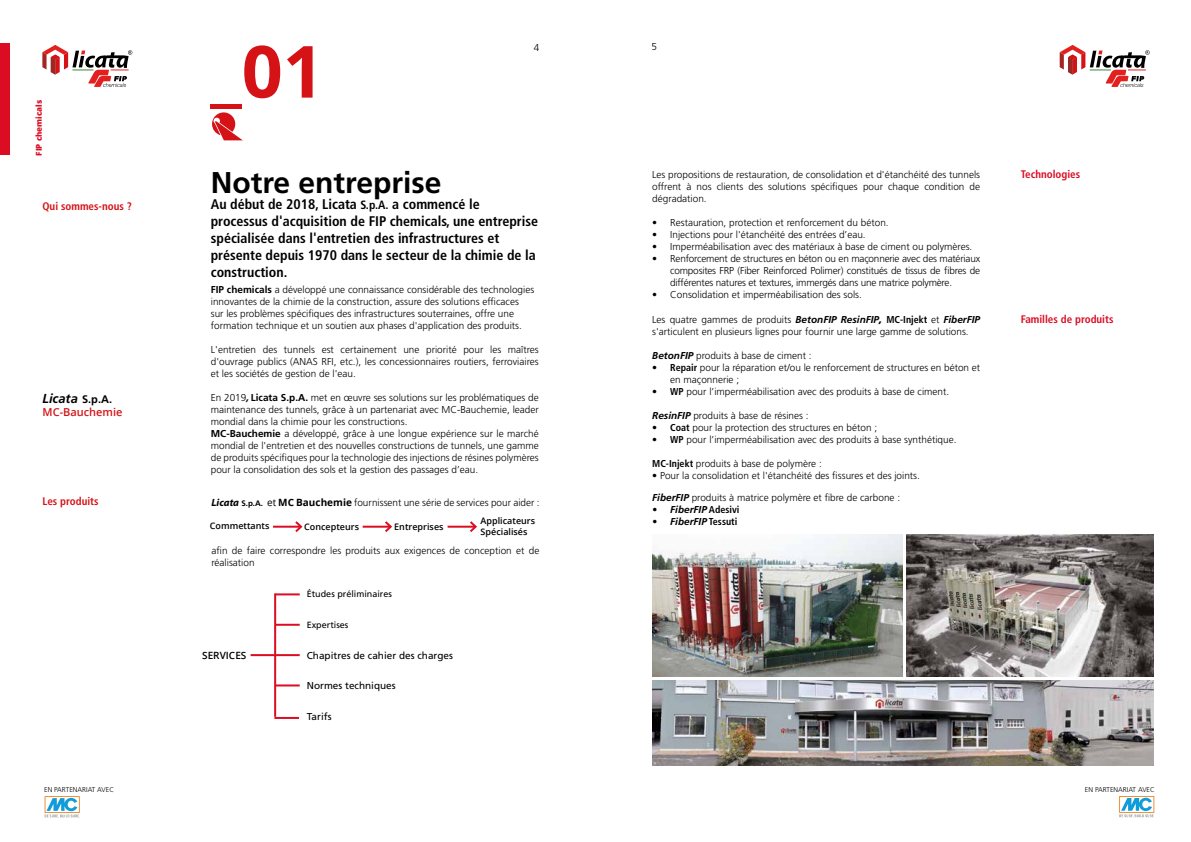
<style>
.page{position:relative;width:1191px;height:842px;background:#fff}
.page>*{position:absolute;margin:0;border:0;box-sizing:border-box;transform-origin:0 0}
.t1{font:700 72px "Open Sans";color:#d51317}
.t2{font:700 30px "Frutiger LT Std";color:#000}
.t3{font:700 condensed 14px/16.8px "Frutiger LT Std";color:#000}
.t4{font:italic 700 13px "Frutiger LT Std";color:#000}
.t5{font:700 condensed 11px "Frutiger LT Std";color:#dc0c23}
.t6{font:700 condensed 11px "Frutiger LT Std";color:#d51317}
.t7{font:600 11px "Open Sans";color:#d51317}
.t8{font:300 10px/12px "Frutiger LT Std";color:#000}
.t9{font:10px "Frutiger LT Std";color:#000}
.t10{font:italic 700 10px "Frutiger LT Std";color:#000}
.t11{font:600 10px "Open Sans";color:#000}
.t12{font:600 9px/10.8px "Open Sans";color:#000}
.t13{font:9px "Frutiger LT Std";color:#000}
.t14{font:800 8px "Open Sans";color:#dc0c23}
.t15{font:300 7px "Frutiger LT Std";color:#000}
.s1{font-style:normal;font-size:11px}
.s2{font-weight:600}
.s3{font-size:12px}
.s4{font-weight:700}
.s5{font-family:"Myriad Pro";font-weight:700;font-style:italic}
.s6{font-family:"Myriad Pro";font-weight:700;font-style:italic;font-size:10.5px}
.s7{font-weight:700;font-size:8px}
.s8{font-family:"Open Sans";font-weight:400}
.s9{font-family:"Open Sans";font-weight:700}
.s10{font-weight:700;font-style:italic}
.s11{font-weight:900;font-style:italic}
.s12{font-weight:700;font-stretch:condensed}
.s13{font-style:normal;font-stretch:condensed}
</style>
<div class="page">
<svg style="left:42px;top:45px;width:90px;height:42px"></svg>
<svg style="left:1059px;top:45px;width:90px;height:42px"></svg>
<div style="left:0;top:43px;width:9px;height:111px;background:#dc0c23"></div>
<hr style="left:273px;top:526px;width:28px;height:2px;background:#dc0c23">
<svg style="left:293px;top:521px;width:10px;height:11px"></svg>
<hr style="left:363px;top:526px;width:28px;height:2px;background:#dc0c23">
<svg style="left:383px;top:521px;width:9px;height:11px"></svg>
<hr style="left:447px;top:526px;width:28px;height:2px;background:#dc0c23">
<svg style="left:468px;top:521px;width:9px;height:11px"></svg>
<hr style="left:251px;top:654px;width:49px;height:2px;background:#dc0c23">
<hr style="left:275px;top:593px;width:25px;height:2px;background:#dc0c23">
<hr style="left:275px;top:624px;width:25px;height:2px;background:#dc0c23">
<hr style="left:275px;top:684px;width:25px;height:2px;background:#dc0c23">
<hr style="left:274px;top:717px;width:25px;height:2px;background:#dc0c23">
<hr style="left:274px;top:593px;width:2px;height:124px;background:#dc0c23">
<svg style="left:212px;top:112px;width:31px;height:29px"></svg>
<img style="left:652px;top:535px;width:250px;height:142px">
<img style="left:906px;top:535px;width:248px;height:142px">
<img style="left:652px;top:680px;width:502px;height:85px">
<svg style="left:45px;top:796px;width:35px;height:21px"></svg>
<svg style="left:1119px;top:796px;width:35px;height:21px"></svg>
<p class="t14" style="left:33px;top:156px;width:57px;rotate:-90deg">FIP chemicals</p>
<p class="t6" style="left:43px;top:199px;width:91px">Qui sommes-nous ?</p>
<h3 class="t4" style="left:43px;top:391px;width:71px">Licata <span class="s1">S.p.A.</span></h3>
<p class="t7" style="left:43px;top:405px;width:81px">MC-Bauchemie</p>
<p class="t6" style="left:43px;top:495px;width:58px">Les produits</p>
<h1 class="t1" style="left:211px;top:21px;width:115px"><span class="s2">_</span>01</h1>
<p class="t8" style="left:534px;top:42px;width:7px">4</p>
<p class="t8" style="left:651px;top:41px;width:7px">5</p>
<h2 class="t2" style="left:211px;top:165px;width:232px">Notre entreprise</h2>
<h3 class="t3" style="left:211px;top:196px;width:329px">Au début de 2018, Licata <span class="s3">S.p.A.</span> a commencé le processus d'acquisition de FIP chemicals, une entreprise spécialisée dans l'entretien des infrastructures et présente depuis 1970 dans le secteur de la chimie de la construction.</h3>
<p class="t8" style="left:211px;top:283px;width:325px"><span class="s4">FIP chemicals</span> a développé une connaissance considérable des technologies innovantes de la chimie de la construction, assure des solutions efficaces<br>sur les problèmes spécifiques des infrastructures souterraines, offre une formation technique et un soutien aux phases d'application des produits.</p>
<p class="t8" style="left:211px;top:343px;width:329px;text-align:justify">L'entretien des tunnels est certainement une priorité pour les maîtres d'ouvrage publics (ANAS RFI, etc.), les concessionnaires routiers, ferroviaires et les sociétés de gestion de l'eau.</p>
<p class="t8" style="left:211px;top:391px;width:329px">En 2019<span class="s5">,</span> <span class="s4">Licata S.p.A.</span> met en œuvre ses solutions sur les problématiques de maintenance des tunnels, grâce à un partenariat avec MC-Bauchemie, leader mondial dans la chimie pour les constructions.<br><span class="s4">MC-Bauchemie</span> a développé, grâce à une longue expérience sur le marché mondial de l'entretien et des nouvelles constructions de tunnels, une gamme de produits spécifiques pour la technologie des injections de résines polymères pour la consolidation des sols et la gestion des passages d’eau.</p>
<p class="t8" style="left:211px;top:496px;width:329px"><span class="s6">Licata</span> <span class="s7">S.p.A.</span> <span class="s8">et</span> <span class="s9">MC Bauchemie</span> fournissent une série de services pour aider :</p>
<p class="t8" style="left:211px;top:544px;width:329px">afin de faire correspondre les produits aux exigences de conception et de réalisation</p>
<p class="t12" style="left:210px;top:520px;width:61px">Commettants</p>
<p class="t12" style="left:304px;top:521px;width:56px">Concepteurs</p>
<p class="t12" style="left:394px;top:521px;width:51px">Entreprises</p>
<p class="t12" style="left:480px;top:515px;width:56px">Applicateurs<br>Spécialisés</p>
<p class="t11" style="left:202px;top:648px;width:46px">SERVICES</p>
<p class="t13" style="left:307px;top:589px;width:87px">Études préliminaires</p>
<p class="t13" style="left:307px;top:619px;width:43px">Expertises</p>
<p class="t9" style="left:307px;top:649px;width:148px">Chapitres de cahier des charges</p>
<p class="t9" style="left:307px;top:680px;width:90px">Normes techniques</p>
<p class="t9" style="left:307px;top:710px;width:26px">Tarifs</p>
<p class="t8" style="left:652px;top:168px;width:329px;text-align:justify">Les propositions de restauration, de consolidation et d'étanchéité des tunnels offrent à nos clients des solutions spécifiques pour chaque condition de dégradation.</p>
<p class="t8" style="left:652px;top:216px;width:238px">• Restauration, protection et renforcement du béton.</p>
<p class="t8" style="left:652px;top:228px;width:215px">• Injections pour l'étanchéité des entrées d’eau.</p>
<p class="t8" style="left:652px;top:240px;width:322px">• Imperméabilisation avec des matériaux à base de ciment ou polymères.</p>
<p class="t8" style="left:670px;top:252px;width:311px;text-align:justify;text-indent:-18px">• Renforcement de structures en béton ou en maçonnerie avec des matériaux composites FRP (Fiber Reinforced Polimer) constitués de tissus de fibres de différentes natures et textures, immergés dans une matrice polymère.</p>
<p class="t8" style="left:652px;top:288px;width:211px">• Consolidation et imperméabilisation des sols.</p>
<p class="t8" style="left:652px;top:313px;width:329px">Les quatre gammes de produits <span class="s10">BetonFIP ResinFIP</span><span class="s11">,</span> <span class="s12">MC-Injekt</span> et <span class="s10">FiberFIP </span>s'articulent en plusieurs lignes pour fournir une large gamme de solutions.</p>
<p class="t8" style="left:652px;top:349px;width:161px"><span class="s10">BetonFIP</span> produits à base de ciment :</p>
<p class="t8" style="left:670px;top:361px;width:311px;text-indent:-18px"><span class="s12">• Repair</span> pour la réparation et/ou le renforcement de structures en béton et en maçonnerie ;</p>
<p class="t8" style="left:652px;top:385px;width:298px"><span class="s12">• WP</span> pour l’imperméabilisation avec des produits à base de ciment.</p>
<p class="t8" style="left:652px;top:409px;width:158px"><span class="s10">ResinFIP</span> produits à base de résines :</p>
<p class="t8" style="left:652px;top:421px;width:226px"><span class="s12">• Coat</span> pour la protection des structures en béton ;</p>
<p class="t8" style="left:652px;top:433px;width:306px"><span class="s12">• WP</span> pour l’imperméabilisation avec des produits à base synthétique.</p>
<p class="t8" style="left:652px;top:457px;width:171px"><span class="s12">MC-Injekt</span> produits à base de polymère :</p>
<p class="t8" style="left:652px;top:464px;width:269px;line-height:22px"><span class="s12">•</span> Pour la consolidation et l'étanchéité des fissures et des joints.<br><span class="s10">FiberFIP</span> produits à matrice polymère et fibre de carbone :</p>
<p class="t10" style="left:652px;top:503px;width:89px">• FiberFIP <span class="s13">Adesivi</span></p>
<p class="t10" style="left:652px;top:515px;width:87px">• FiberFIP <span class="s13">Tessuti</span></p>
<p class="t5" style="left:1020px;top:168px;width:61px">Technologies</p>
<p class="t5" style="left:1020px;top:313px;width:94px">Familles de produits</p>
<p class="t15" style="left:44px;top:785px;width:71px">EN PARTENARIAT AVEC</p>
<p class="t15" style="left:1085px;top:785px;width:71px">EN PARTENARIAT AVEC</p>
</div>
